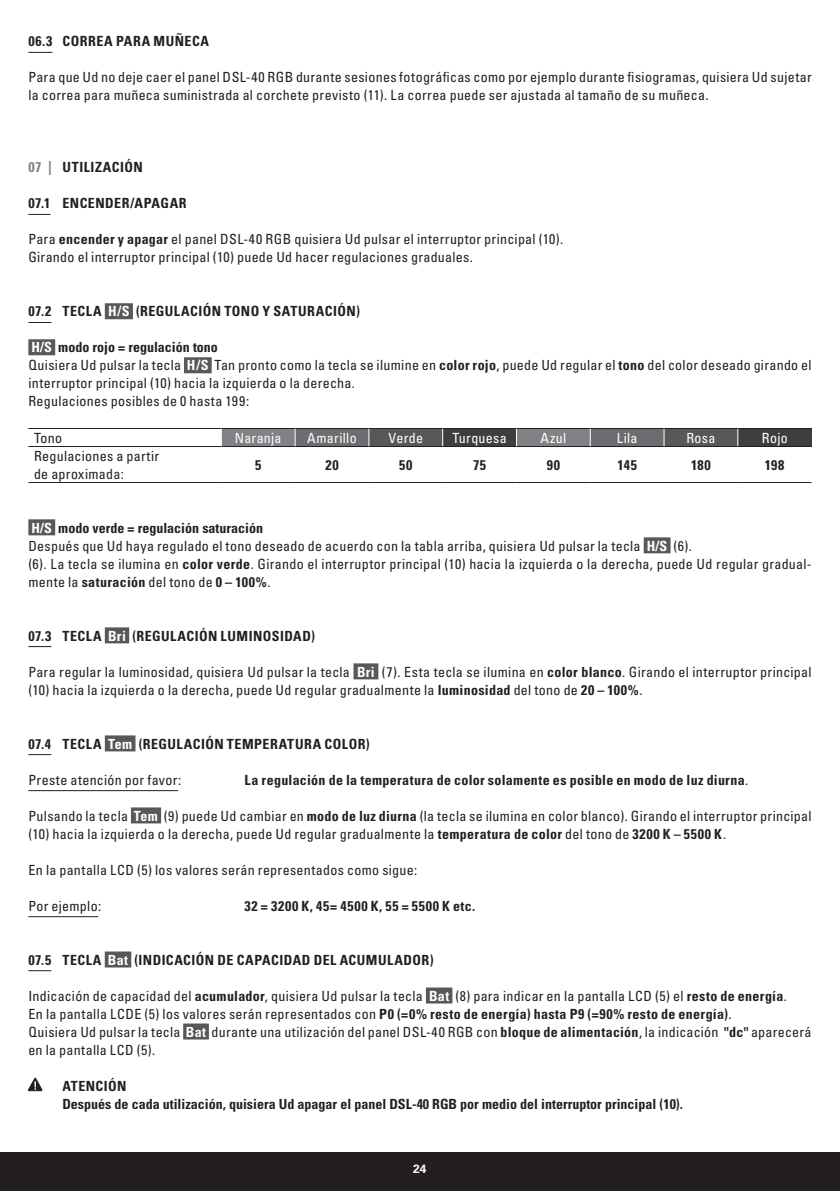
<style>
.page{position:relative;width:840px;height:1191px;background:#fff}
.page>*{position:absolute;margin:0;border:0;box-sizing:border-box;transform-origin:0 0}
.t1{font:condensed 14px/18px "Univers LTCYR 57";letter-spacing:.02em;color:#231f20}
.t2{font:14px "Univers LTCYR 67 Bold Cond";letter-spacing:.025em;color:#231f20}
.t3{font:14px/18px "Univers LTCYR 67 Bold Cond";color:#231f20}
.t4{font:condensed 14px "Univers LTCYR 57";letter-spacing:.025em;color:#fff}
.t5{font:14px "Univers LTCYR 67 Bold Cond";letter-spacing:.055em;color:#231f20}
.t6{font:700 12px "Univers LTCYR 65";color:#fff}
.s1{color:#808285}
.s2{font-family:"Univers LTCYR 67 Bold Cond";font-stretch:normal}
.s3{color:#fff}
.s4{font-family:"Univers LTCYR 67 Bold Cond";font-stretch:normal;color:#fff}
.s5{font-family:"Univers LTCYR 57";font-stretch:condensed}
</style>
<div class="page">
<div style="left:0;top:1152px;width:839px;height:39px;background:#231f20"></div>
<svg style="left:28px;top:214px;width:22px;height:1px"></svg>
<svg style="left:28px;top:322px;width:23px;height:1px"></svg>
<div style="left:105px;top:303px;width:28px;height:16px;background:#57585a"></div>
<div style="left:28px;top:339px;width:27px;height:16px;background:#57585a"></div>
<div style="left:184px;top:357px;width:27px;height:16px;background:#57585a"></div>
<div style="left:28px;top:519px;width:27px;height:16px;background:#57585a"></div>
<div style="left:643px;top:537px;width:27px;height:16px;background:#57585a"></div>
<svg style="left:28px;top:646px;width:23px;height:1px"></svg>
<div style="left:105px;top:627px;width:24px;height:16px;background:#57585a"></div>
<div style="left:353px;top:663px;width:25px;height:16px;background:#57585a"></div>
<svg style="left:28px;top:754px;width:23px;height:1px"></svg>
<div style="left:105px;top:735px;width:30px;height:16px;background:#57585a"></div>
<hr style="left:28px;top:790px;width:150px;height:1px;background:#231f20">
<div style="left:131px;top:807px;width:30px;height:16px;background:#57585a"></div>
<hr style="left:28px;top:916px;width:70px;height:1px;background:#231f20">
<svg style="left:28px;top:970px;width:23px;height:1px"></svg>
<div style="left:105px;top:951px;width:26px;height:16px;background:#57585a"></div>
<div style="left:425px;top:987px;width:27px;height:16px;background:#57585a"></div>
<div style="left:183px;top:1023px;width:26px;height:16px;background:#57585a"></div>
<svg style="left:28px;top:1077px;width:14px;height:13px"></svg>
<div style="left:221px;top:428px;width:74px;height:18px;background:#808285"></div>
<div style="left:295px;top:428px;width:74px;height:18px;background:#6c6d70"></div>
<div style="left:369px;top:428px;width:73px;height:18px;background:#57585a"></div>
<div style="left:442px;top:428px;width:74px;height:18px;background:#3e3e3f"></div>
<div style="left:516px;top:428px;width:74px;height:18px;background:#808285"></div>
<div style="left:590px;top:428px;width:73px;height:18px;background:#6c6d70"></div>
<div style="left:663px;top:428px;width:74px;height:18px;background:#57585a"></div>
<div style="left:737px;top:428px;width:74px;height:18px;background:#3e3e3f"></div>
<hr style="left:28px;top:428px;width:193px;height:1px;background:#231f20">
<hr style="left:221px;top:428px;width:74px;height:1px;background:#231f20">
<hr style="left:295px;top:428px;width:74px;height:1px;background:#231f20">
<hr style="left:369px;top:428px;width:73px;height:1px;background:#231f20">
<hr style="left:442px;top:428px;width:74px;height:1px;background:#231f20">
<hr style="left:516px;top:428px;width:74px;height:1px;background:#231f20">
<hr style="left:590px;top:428px;width:73px;height:1px;background:#231f20">
<hr style="left:663px;top:428px;width:74px;height:1px;background:#231f20">
<hr style="left:737px;top:428px;width:74px;height:1px;background:#231f20">
<hr style="left:28px;top:446px;width:193px;height:1px;background:#231f20">
<hr style="left:221px;top:446px;width:74px;height:1px;background:#231f20">
<hr style="left:295px;top:446px;width:74px;height:1px;background:#231f20">
<hr style="left:369px;top:446px;width:73px;height:1px;background:#231f20">
<hr style="left:442px;top:446px;width:74px;height:1px;background:#231f20">
<hr style="left:516px;top:446px;width:74px;height:1px;background:#231f20">
<hr style="left:590px;top:446px;width:73px;height:1px;background:#231f20">
<hr style="left:663px;top:446px;width:74px;height:1px;background:#231f20">
<hr style="left:737px;top:446px;width:74px;height:1px;background:#231f20">
<hr style="left:28px;top:482px;width:193px;height:1px;background:#231f20">
<hr style="left:221px;top:482px;width:74px;height:1px;background:#231f20">
<hr style="left:295px;top:482px;width:74px;height:1px;background:#231f20">
<hr style="left:369px;top:482px;width:73px;height:1px;background:#231f20">
<hr style="left:442px;top:482px;width:74px;height:1px;background:#231f20">
<hr style="left:516px;top:482px;width:74px;height:1px;background:#231f20">
<hr style="left:590px;top:482px;width:73px;height:1px;background:#231f20">
<hr style="left:663px;top:482px;width:74px;height:1px;background:#231f20">
<hr style="left:737px;top:482px;width:74px;height:1px;background:#231f20">
<svg style="left:221px;top:429px;width:1px;height:17px"></svg>
<svg style="left:294px;top:429px;width:1px;height:17px"></svg>
<svg style="left:368px;top:429px;width:1px;height:17px"></svg>
<svg style="left:442px;top:429px;width:1px;height:17px"></svg>
<svg style="left:589px;top:429px;width:1px;height:17px"></svg>
<svg style="left:663px;top:429px;width:1px;height:17px"></svg>
<svg style="left:737px;top:429px;width:1px;height:17px"></svg>
<svg style="left:516px;top:429px;width:1px;height:17px"></svg>
<svg style="left:28px;top:52px;width:24px;height:1px"></svg>
<p class="t2" style="left:28px;top:33px;width:182px">06.3 CORREA PARA MUÑECA</p>
<p class="t1" style="left:28px;top:68px;width:784px">Para que Ud no deje caer el panel DSL-40 RGB durante sesiones fotográficas como por ejemplo durante fisiogramas, quisiera Ud sujetar la correa para muñeca suministrada al corchete previsto (11). La correa puede ser ajustada al tamaño de su muñeca.</p>
<p class="t2" style="left:28px;top:159px;width:116px"><span class="s1">07 |</span> UTILIZACIÓN</p>
<p class="t2" style="left:28px;top:195px;width:160px">07.1 ENCENDER/APAGAR</p>
<p class="t1" style="left:28px;top:230px;width:536px">Para <span class="s2">encender y apagar</span> el panel DSL-40 RGB quisiera Ud pulsar el interruptor principal (10).<br>Girando el interruptor principal (10) puede Ud hacer regulaciones graduales.</p>
<p class="t2" style="left:28px;top:303px;width:333px">07.2 TECLA <span class="s3">H/S</span> (REGULACIÓN TONO Y SATURACIÓN)</p>
<p class="t3" style="left:32px;top:338px;width:188px"><span class="s3">H/S</span> modo rojo = regulación tono</p>
<p class="t1" style="left:28px;top:356px;width:784px">Quisiera Ud pulsar la tecla <span class="s4">H/S</span> Tan pronto como la tecla se ilumine en <span class="s2">color rojo</span>, puede Ud regular el <span class="s2">tono</span> del color deseado girando el interruptor principal (10) hacia la izquierda o la derecha.<br>Regulaciones posibles de 0 hasta 199:</p>
<p class="t1" style="left:34px;top:428px;width:30px">Tono</p>
<p class="t4" style="left:235px;top:429px;width:48px">Naranja</p>
<p class="t4" style="left:307px;top:429px;width:51px">Amarillo</p>
<p class="t4" style="left:388px;top:429px;width:36px">Verde</p>
<p class="t4" style="left:452px;top:429px;width:56px">Turquesa</p>
<p class="t4" style="left:540px;top:429px;width:27px">Azul</p>
<p class="t4" style="left:616px;top:429px;width:22px">Lila</p>
<p class="t4" style="left:686px;top:429px;width:31px">Rosa</p>
<p class="t4" style="left:761px;top:429px;width:27px">Rojo</p>
<p class="t1" style="left:34px;top:446px;width:127px">Regulaciones a partir de aproximada:</p>
<p class="t2" style="left:255px;top:456px;width:8px">5</p>
<p class="t2" style="left:325px;top:456px;width:15px">20</p>
<p class="t2" style="left:399px;top:456px;width:15px">50</p>
<p class="t2" style="left:473px;top:456px;width:14px">75</p>
<p class="t2" style="left:546px;top:456px;width:15px">90</p>
<p class="t2" style="left:617px;top:456px;width:21px">145</p>
<p class="t2" style="left:690px;top:456px;width:21px">180</p>
<p class="t2" style="left:764px;top:456px;width:21px">198</p>
<p class="t3" style="left:32px;top:518px;width:233px"><span class="s3">H/S</span> modo verde = regulación saturación</p>
<p class="t1" style="left:28px;top:536px;width:784px">Después que Ud haya regulado el tono deseado de acuerdo con la tabla arriba, quisiera Ud pulsar la tecla <span class="s4">H/S</span> (6).<br>(6). La tecla se ilumina en <span class="s2">color verde</span>. Girando el interruptor principal (10) hacia la izquierda o la derecha, puede Ud regular gradual&shy;mente la <span class="s2">saturación</span> del tono de <span class="s2">0 – 100%</span>.</p>
<p class="t2" style="left:28px;top:627px;width:288px">07.3 TECLA <span class="s3">Bri</span> (REGULACIÓN LUMINOSIDAD)</p>
<p class="t1" style="left:28px;top:662px;width:784px">Para regular la luminosidad, quisiera Ud pulsar la tecla <span class="s4">Bri</span> (7). Esta tecla se ilumina en <span class="s2">color blanco</span>. Girando el interruptor principal (10) hacia la izquierda o la derecha, puede Ud regular gradualmente la <span class="s2">luminosidad</span> del tono de <span class="s2">20 – 100%</span>.</p>
<p class="t2" style="left:28px;top:735px;width:343px">07.4 TECLA <span class="s3">Tem</span> (REGULACIÓN TEMPERATURA COLOR)</p>
<p class="t1" style="left:28px;top:770px;width:154px">Preste atención por favor:</p>
<p class="t2" style="left:244px;top:771px;width:505px">La regulación de la temperatura de color solamente es posible en modo de luz diurna<span class="s5">.</span></p>
<p class="t1" style="left:28px;top:806px;width:784px">Pulsando la tecla <span class="s4">Tem</span> (9) puede Ud cambiar en <span class="s2">modo de luz diurna</span> (la tecla se ilumina en color blanco). Girando el interruptor principal (10) hacia la izquierda o la derecha, puede Ud regular gradualmente la <span class="s2">temperatura de color</span> del tono de <span class="s2">3200 K – 5500 K</span>.</p>
<p class="t1" style="left:28px;top:860px;width:390px">En la pantalla LCD (5) los valores serán representados como sigue:</p>
<p class="t1" style="left:28px;top:896px;width:74px">Por ejemplo:</p>
<p class="t5" style="left:244px;top:897px;width:232px">32 = 3200 K, 45= 4500 K, 55 = 5500 K etc.</p>
<p class="t2" style="left:28px;top:951px;width:406px">07.5 TECLA <span class="s3">Bat</span> (INDICACIÓN DE CAPACIDAD DEL ACUMULADOR)</p>
<p class="t1" style="left:28px;top:986px;width:784px">Indicación de capacidad del <span class="s2">acumulador</span>, quisiera Ud pulsar la tecla <span class="s4">Bat</span> (8) para indicar en la pantalla LCD (5) el <span class="s2">resto de energía</span>.<br>En la pantalla LCDE (5) los valores serán representados con <span class="s2">P0 (=0% resto de energía) hasta P9 (=90% resto de energía)</span>.<br>Quisiera Ud pulsar la tecla <span class="s4">Bat</span> durante una utilización del panel DSL-40 RGB con <span class="s2">bloque de alimentación</span>, la indicación <span class="s2">"dc"</span> aparecerá en la pantalla LCD (5).</p>
<p class="t3" style="left:62px;top:1076px;width:621px">ATENCIÓN<br>Después de cada utilización, quisiera Ud apagar el panel DSL-40 RGB por medio del interruptor principal (10).</p>
<p class="t6" style="left:413px;top:1160px;width:15px">24</p>
</div>
